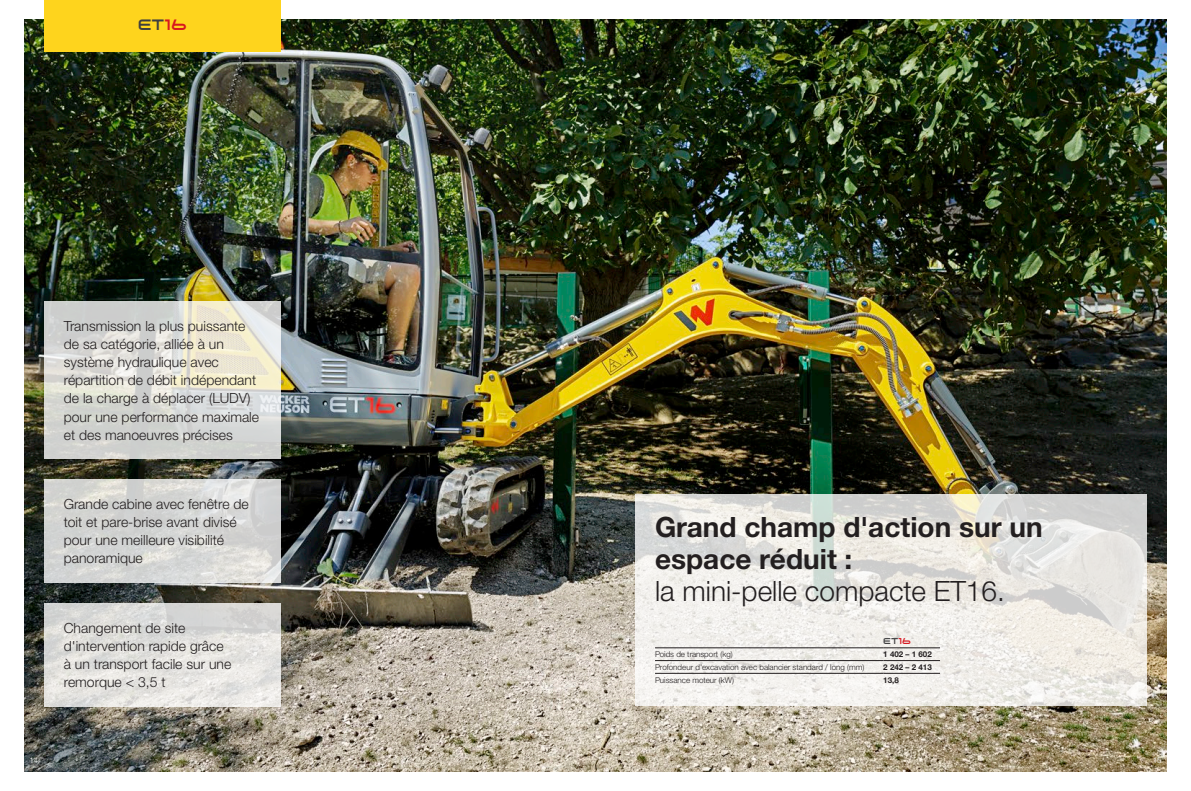
<style>
.page{position:relative;width:1191px;height:791px;background:#fff}
.page>*{position:absolute;margin:0;border:0;box-sizing:border-box;transform-origin:0 0}
.t1{font:700 28px/32px "Helvetica Neue LTW1 G";color:#231f20}
.t2{font:300 28px "Helvetica Neue LTW1 G";color:#231f20}
.t3{font:16px "Wacker Neuson";color:#3e3e3f}
.t4{font:300 14px/18px "Helvetica Neue LTW1 G";color:#231f20}
.t5{font:9px "Wacker Neuson";color:#3e3e3f}
.t6{font:300 8px "Helvetica Neue LTW1 G";color:#231f20}
.t7{font:700 8px "Helvetica Neue LTW1 G";color:#231f20}
.t8{font:300 8px "Helvetica Neue LTW1 G";color:#fff}
.s1{color:#d7171f}
</style>
<div class="page">
<img style="left:24px;top:20px;width:1142px;height:751px">
<div style="left:44px;top:0;width:237px;height:51px;background:#fed41d"></div>
<svg style="left:635px;top:495px;width:512px;height:211px"></svg>
<hr style="left:655px;top:647px;width:228px;height:1px;background:#231f20">
<hr style="left:883px;top:647px;width:57px;height:1px;background:#231f20">
<hr style="left:655px;top:660px;width:228px;height:1px;background:#231f20">
<hr style="left:883px;top:660px;width:57px;height:1px;background:#231f20">
<hr style="left:655px;top:673px;width:228px;height:1px;background:#231f20">
<hr style="left:883px;top:673px;width:57px;height:1px;background:#231f20">
<svg style="left:44px;top:479px;width:237px;height:104px;background:#d6d7d5"></svg>
<svg style="left:44px;top:302px;width:237px;height:157px;background:#dbdbd4"></svg>
<svg style="left:44px;top:603px;width:237px;height:103px;background:#e0e0dd"></svg>
<p class="t3" style="left:138px;top:18px;width:51px">ET<span class="s1">16</span></p>
<p class="t4" style="left:64px;top:317px;width:197px">Transmission la plus puissante de sa catégorie, alliée à un système hydraulique avec répartition de débit indépendant de la charge à déplacer (LUDV) pour une performance maximale et des manoeuvres précises</p>
<p class="t4" style="left:64px;top:495px;width:186px">Grande cabine avec fenêtre de toit et pare-brise avant divisé pour une meilleure visibilité panoramique</p>
<p class="t4" style="left:64px;top:618px;width:169px">Changement de site d'intervention rapide grâce à un transport facile sur une remorque &lt; 3,5 t</p>
<h1 class="t1" style="left:655px;top:511px;width:389px">Grand champ d'action sur un espace réduit :</h1>
<h1 class="t2" style="left:655px;top:574px;width:351px">la mini-pelle compacte ET16.</h1>
<p class="t5" style="left:883px;top:637px;width:29px">ET<span class="s1">16</span></p>
<p class="t6" style="left:655px;top:649px;width:79px">Poids de transport (kg)</p>
<p class="t7" style="left:883px;top:649px;width:50px">1 402 – 1 602</p>
<p class="t6" style="left:655px;top:662px;width:211px">Profondeur d'excavation avec balancier standard / long (mm)</p>
<p class="t7" style="left:883px;top:662px;width:50px">2 242 – 2 413</p>
<p class="t6" style="left:655px;top:675px;width:80px">Puissance moteur (kW)</p>
<p class="t7" style="left:883px;top:675px;width:17px">13,8</p>
<p class="t8" style="left:29px;top:755px;width:10px">14</p>
<p class="t8" style="left:1152px;top:755px;width:10px">15</p>
</div>
